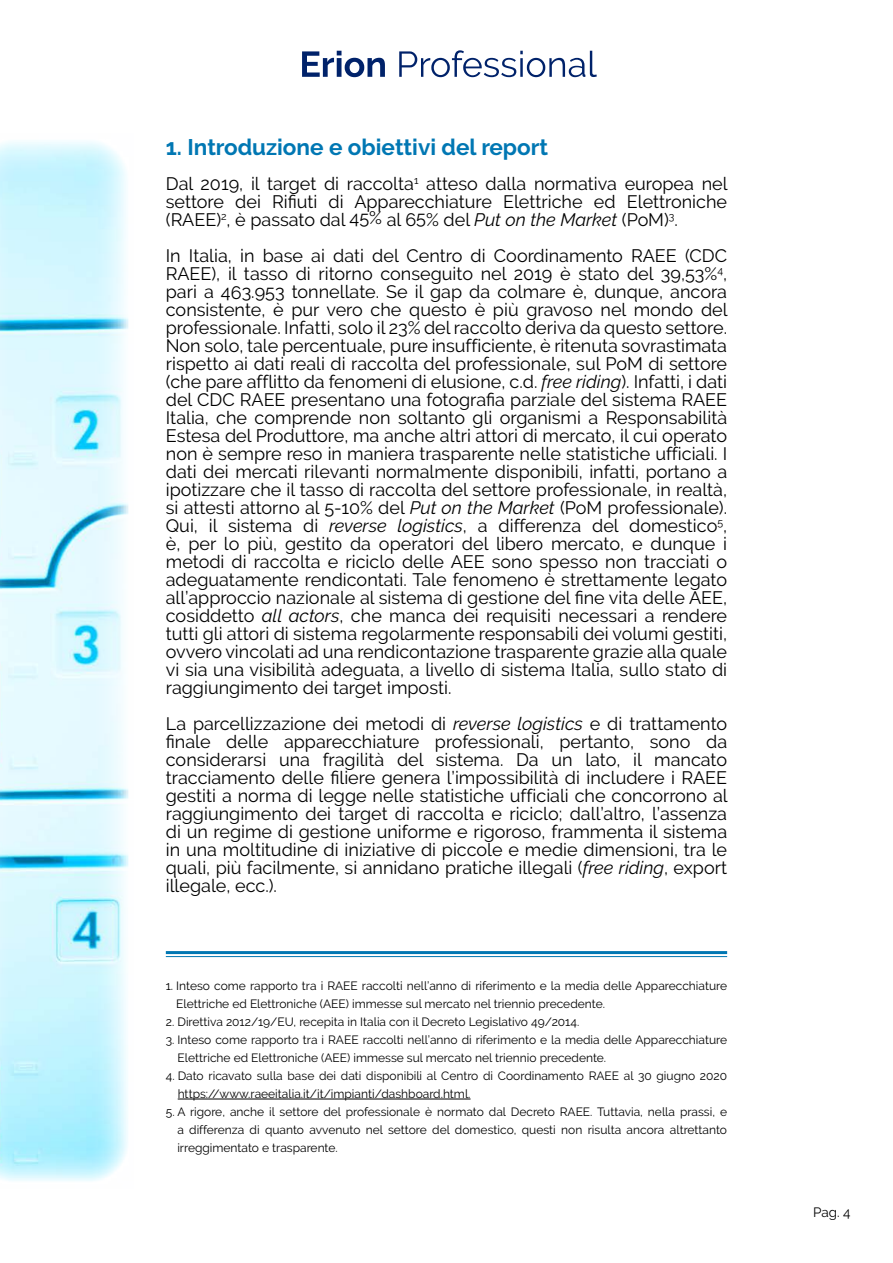
<style>
.page{position:relative;width:893px;height:1263px;background:#fff}
.page>*{position:absolute;margin:0;border:0;box-sizing:border-box;transform-origin:0 0}
.t1{font:700 22.5px "Raleway";color:#0077b3}
.t2{font:18px/18px "Raleway";color:#000;text-align:justify}
.t3{font:13.5px "Raleway";color:#000}
.t4{font:12px/18px "Raleway";color:#000}
.s1{font-style:italic}
</style>
<div class="page">
<img style="left:0;top:141px;width:129px;height:1040px">
<svg style="left:302px;top:51px;width:83px;height:26px"></svg>
<svg style="left:399px;top:50px;width:198px;height:27px"></svg>
<hr style="left:178px;top:1099px;width:293px;height:1px;background:#000">
<hr style="left:166px;top:951px;width:561px;height:3px;background:#0077b3">
<hr style="left:166px;top:956px;width:561px;height:1px;background:#0077b3">
<p class="t1" style="left:166px;top:134px;width:384px">1. Introduzione e obiettivi del report</p>
<p class="t2" style="left:166px;top:174px;width:563px">Dal 2019, il target di raccolta<sup>1</sup> atteso dalla normativa europea nel settore dei Rifiuti di Apparecchiature Elettriche ed Elettroniche (RAEE)<sup>2</sup>, è passato dal 45% al 65% del <span class="s1">Put on the Market</span> (PoM)<sup>3</sup>.</p>
<p class="t2" style="left:166px;top:246px;width:563px">In Italia, in base ai dati del Centro di Coordinamento RAEE (CDC RAEE), il tasso di ritorno conseguito nel 2019 è stato del 39,53%<sup>4</sup>, pari a 463.953 tonnellate. Se il gap da colmare è, dunque, ancora consistente, è pur vero che questo è più gravoso nel mondo del professionale. Infatti, solo il 23% del raccolto deriva da questo settore.<br>Non solo, tale percentuale, pure insufficiente, è ritenuta sovrastimata rispetto ai dati reali di raccolta del professionale, sul PoM di settore (che pare afflitto da fenomeni di elusione, c.d. <span class="s1">free riding</span>). Infatti, i dati del CDC RAEE presentano una fotografia parziale del sistema RAEE Italia, che comprende non soltanto gli organismi a Responsabilità Estesa del Produttore, ma anche altri attori di mercato, il cui operato non è sempre reso in maniera trasparente nelle statistiche ufficiali. I dati dei mercati rilevanti normalmente disponibili, infatti, portano a ipotizzare che il tasso di raccolta del settore professionale, in realtà, si attesti attorno al 5-10% del <span class="s1">Put on the Market</span> (PoM professionale).<br>Qui, il sistema di <span class="s1">reverse logistics</span>, a differenza del domestico<sup>5</sup>, è, per lo più, gestito da operatori del libero mercato, e dunque i metodi di raccolta e riciclo delle AEE sono spesso non tracciati o adeguatamente rendicontati. Tale fenomeno è strettamente legato all’approccio nazionale al sistema di gestione del fine vita delle AEE, cosiddetto <span class="s1">all actors</span>, che manca dei requisiti necessari a rendere tutti gli attori di sistema regolarmente responsabili dei volumi gestiti, ovvero vincolati ad una rendicontazione trasparente grazie alla quale vi sia una visibilità adeguata, a livello di sistema Italia, sullo stato di raggiungimento dei target imposti.</p>
<p class="t2" style="left:166px;top:714px;width:563px">La parcellizzazione dei metodi di <span class="s1">reverse logistics</span> e di trattamento finale delle apparecchiature professionali, pertanto, sono da considerarsi una fragilità del sistema. Da un lato, il mancato tracciamento delle filiere genera l’impossibilità di includere i RAEE gestiti a norma di legge nelle statistiche ufficiali che concorrono al raggiungimento dei target di raccolta e riciclo; dall’altro, l’assenza di un regime di gestione uniforme e rigoroso, frammenta il sistema in una moltitudine di iniziative di piccole e medie dimensioni, tra le quali, più facilmente, si annidano pratiche illegali (<span class="s1">free riding</span>, export illegale, ecc.).</p>
<p class="t4" style="left:176px;top:977px;width:552px;text-indent:-10px">1. Inteso come rapporto tra i RAEE raccolti nell’anno di riferimento e la media delle Apparecchiature<br>Elettriche ed Elettroniche (AEE) immesse sul mercato nel triennio precedente.</p>
<p class="t4" style="left:166px;top:1013px;width:415px">2. Direttiva 2012/19/EU, recepita in Italia con il Decreto Legislativo 49/2014.</p>
<p class="t4" style="left:178px;top:1031px;width:551px;text-indent:-12px">3. Inteso come rapporto tra i RAEE raccolti nell’anno di riferimento e la media delle Apparecchiature<br>Elettriche ed Elettroniche (AEE) immesse sul mercato nel triennio precedente.</p>
<p class="t4" style="left:178px;top:1067px;width:551px;text-indent:-12px">4. Dato ricavato sulla base dei dati disponibili al Centro di Coordinamento RAEE al 30 giugno 2020 https://www.raeeitalia.it/it/impianti/dashboard.html.</p>
<p class="t4" style="left:177px;top:1103px;width:551px;text-align:justify;text-indent:-11px">5. A rigore, anche il settore del professionale è normato dal Decreto RAEE. Tuttavia, nella prassi, e a differenza di quanto avvenuto nel settore del domestico, questi non risulta ancora altrettanto irreggimentato e trasparente.</p>
<p class="t3" style="left:813px;top:1205px;width:39px">Pag. 4</p>
</div>
